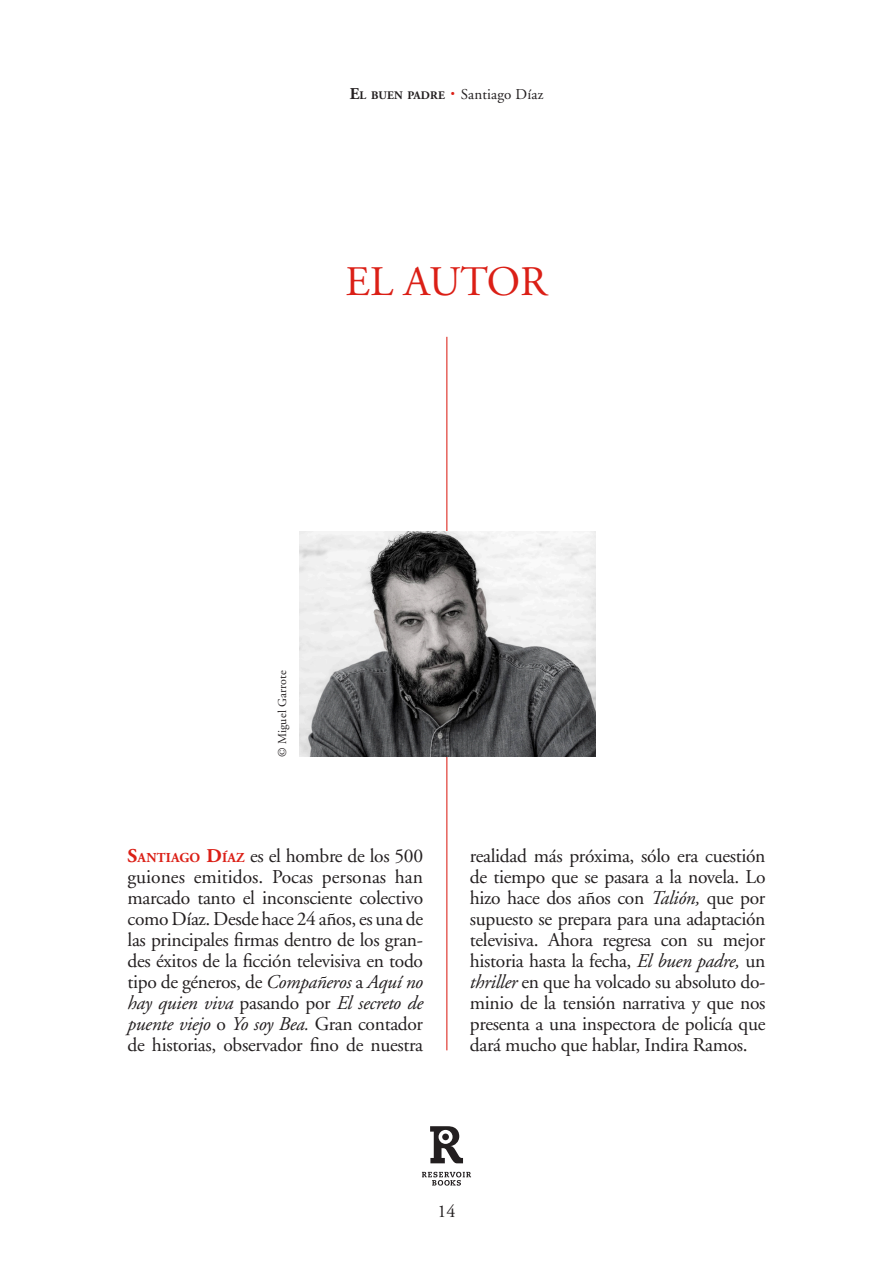
<style>
.page{position:relative;width:893px;height:1263px;background:#fff}
.page>*{position:absolute;margin:0;border:0;box-sizing:border-box;transform-origin:0 0}
.epígrafes{font:42px "Adobe Garamond";color:#db1f16}
.generico{font:19.5px/21px "Adobe Garamond";letter-spacing:-.015em;color:#231f20;text-align:justify}
.t1{font:18px "Adobe Garamond";color:#231f20}
.t2{font:15px "Adobe Garamond";letter-spacing:.01em;color:#231f20}
.t3{font:12px "Adobe Garamond";letter-spacing:.01em;color:#231f20}
.t4{font:700 11.55px "Adobe Garamond";letter-spacing:.015em;color:#231f20}
.s1{font-size:16.5px}
.s2{font-size:27px;color:#db1f16}
.s3{font-weight:700;color:#db1f16}
.s4{font-weight:700;font-size:13.65px;color:#db1f16}
.s5{font-style:italic}
</style>
<div class="page">
<svg style="left:430px;top:1126px;width:33px;height:37px"></svg>
<svg style="left:439px;top:1130px;width:14px;height:14px"></svg>
<div style="left:442px;top:1133px;width:7px;height:7px;background:#231f20;border-radius:50%"></div>
<svg style="left:422px;top:1172px;width:49px;height:13px"></svg>
<hr style="left:446px;top:337px;width:1px;height:713px;background:#db1f16">
<img style="left:300px;top:532px;width:295px;height:225px">
<p class="t4" style="left:350px;top:89px;width:97px"><span class="s1">E</span>L BUEN PADRE</p>
<p class="t2" style="left:449px;top:86px;width:95px"><span class="s2">·</span> Santiago Díaz</p>
<p class="epígrafes" style="left:346px;top:259px;width:203px">EL AUTOR</p>
<p class="t3" style="left:276px;top:757px;width:88px;rotate:-90deg">© Miguel Garrote</p>
<p class="generico" style="left:128px;top:846px;width:297px"><span class="s3">S</span><span class="s4">ANTIAGO</span> <span class="s3">D</span><span class="s4">ÍAZ</span> es el hombre de los 500 guiones emitidos. Pocas personas han marcado tanto el inconsciente colectivo como Díaz. Desde hace 24 años, es una de las principales firmas dentro de los gran&shy;des éxitos de la ficción televisiva en todo tipo de géneros, de <span class="s5">Compañeros</span> a <span class="s5">Aquí no hay quien viva</span> pasando por <span class="s5">El secreto de puente viejo</span> o <span class="s5">Yo soy Bea.</span> Gran contador de historias, observador fino de nuestra</p>
<p class="generico" style="left:470px;top:846px;width:297px">realidad más próxima, sólo era cuestión de tiempo que se pasara a la novela. Lo hizo hace dos años con <span class="s5">Talión,</span> que por supuesto se prepara para una adaptación televisiva. Ahora regresa con su mejor historia hasta la fecha, <span class="s5">El buen padre,</span> un <span class="s5">thriller</span> en que ha volcado su absoluto do&shy;minio de la tensión narrativa y que nos presenta a una inspectora de policía que dará mucho que hablar, Indira Ramos.</p>
<p class="t1" style="left:437px;top:1201px;width:19px">14</p>
</div>
